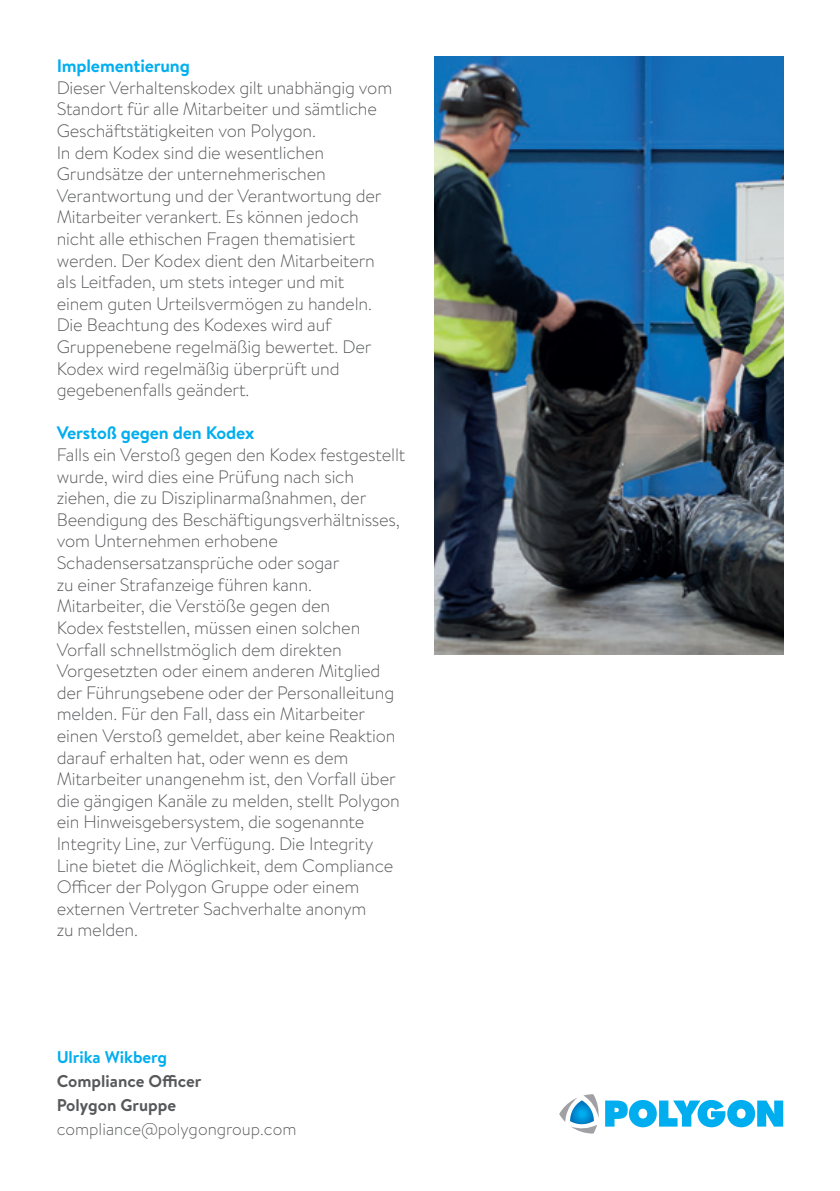
<style>
.page{position:relative;width:840px;height:1191px;background:#fff}
.page>*{position:absolute;margin:0;border:0;box-sizing:border-box;transform-origin:0 0}
.t1{font:300 18px/21.6px "Brandon Text";letter-spacing:-.01em;color:#57585a}
.t2{font:700 18px "Brandon Text";letter-spacing:-.01em;color:#00aeef}
.t3{font:700 17px/24px "Brandon Text";color:#57585a}
.t4{font:300 17px "Brandon Text";color:#57585a}
.t5{font:700 17px "Brandon Text";color:#00aeef}
</style>
<div class="page">
<img style="left:434px;top:57px;width:348px;height:597px">
<svg style="left:559px;top:1094px;width:223px;height:39px"></svg>
<p class="t2" style="left:57px;top:53px;width:135px">Implementierung</p>
<p class="t1" style="left:57px;top:76px;width:337px">Dieser Verhaltenskodex gilt unabhängig vom Standort für alle Mitarbeiter und sämtliche Geschäftstätigkeiten von Polygon.<br>In dem Kodex sind die wesentlichen Grundsätze der unternehmerischen Verantwortung und der Verantwortung der Mitarbeiter verankert. Es können jedoch nicht alle ethischen Fragen thematisiert werden. Der Kodex dient den Mitarbeitern als Leitfaden, um stets integer und mit einem guten Urteilsvermögen zu handeln.<br>Die Beachtung des Kodexes wird auf Gruppenebene regelmäßig bewertet. Der Kodex wird regelmäßig überprüft und gegebenenfalls geändert.</p>
<p class="t2" style="left:57px;top:421px;width:199px">Verstoß gegen den Kodex</p>
<p class="t1" style="left:57px;top:443px;width:350px">Falls ein Verstoß gegen den Kodex festgestellt wurde, wird dies eine Prüfung nach sich ziehen, die zu Disziplinarmaßnahmen, der Beendigung des Beschäftigungsverhältnisses, vom Unternehmen erhobene Schadensersatzansprüche oder sogar<br>zu einer Strafanzeige führen kann.<br>Mitarbeiter, die Verstöße gegen den<br>Kodex feststellen, müssen einen solchen Vorfall schnellstmöglich dem direkten Vorgesetzten oder einem anderen Mitglied der Führungsebene oder der Personalleitung melden. Für den Fall, dass ein Mitarbeiter einen Verstoß gemeldet, aber keine Reaktion darauf erhalten hat, oder wenn es dem Mitarbeiter unangenehm ist, den Vorfall über die gängigen Kanäle zu melden, stellt Polygon ein Hinweisgebersystem, die sogenannte Integrity Line, zur Verfügung. Die Integrity Line bietet die Möglichkeit, dem Compliance Officer der Polygon Gruppe oder einem externen Vertreter Sachverhalte anonym<br>zu melden.</p>
<p class="t5" style="left:57px;top:1044px;width:112px">Ulrika Wikberg</p>
<p class="t3" style="left:57px;top:1068px;width:146px">Compliance Officer<br>Polygon Gruppe</p>
<p class="t4" style="left:57px;top:1117px;width:241px">compliance@polygongroup.com</p>
</div>
